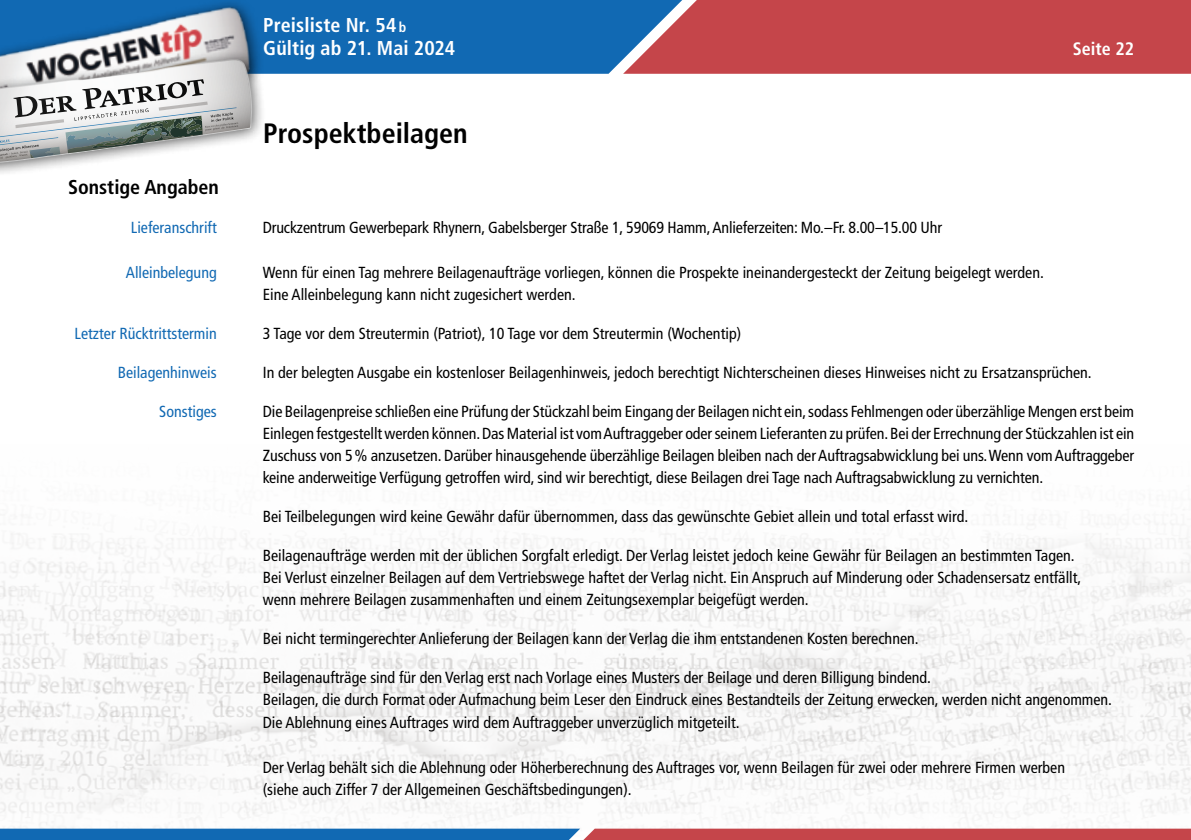
<style>
.page{position:relative;width:1191px;height:840px;background:#fff}
.page>*{position:absolute;margin:0;border:0;box-sizing:border-box;transform-origin:0 0}
.t1{font:700 condensed 28px "Frutiger";color:#000}
.t2{font:700 condensed 20px/23px "Frutiger";letter-spacing:.005em;color:#fff}
.t3{font:700 condensed 20px "Frutiger";color:#000}
.t4{font:700 condensed 18px "Frutiger";color:#fff}
.t5{font:condensed 16px/22px "Frutiger";color:#000}
.t6{font:condensed 16px "Frutiger";color:#1169b3}
.s1{font-size:14px}
</style>
<div class="page">
<img style="left:0;top:512px;width:1191px;height:316px">
<div style="left:682px;top:0;width:509px;height:74px;background:#c5454a"></div>
<svg style="left:265px;top:0;width:417px;height:74px;fill:#1169b3"></svg>
<img style="left:0;top:0;width:261px;height:49px">
<div style="left:0;top:49px;width:266px;height:128px;background:#000;opacity:.65"></div>
<img style="left:0;top:59px;width:253px;height:105px">
<svg style="left:0;top:60px;width:252px;height:102px"></svg>
<svg style="left:0;top:828px;width:1191px;height:11px"></svg>
<p class="t2" style="left:263px;top:14px;width:193px">Preisliste Nr. 54 <span class="s1">b<br></span>Gültig ab 21. Mai 2024</p>
<h1 class="t1" style="left:263px;top:116px;width:206px">Prospektbeilagen</h1>
<p class="t4" style="left:1072px;top:38px;width:63px">Seite 22</p>
<p class="t3" style="left:68px;top:174px;width:152px">Sonstige Angaben</p>
<p class="t6" style="left:131px;top:218px;width:87px">Lieferanschrift</p>
<p class="t5" style="left:263px;top:216px;width:681px">Druckzentrum Gewerbepark Rhynern, Gabelsberger Straße 1, 59069 Hamm, Anlieferzeiten: Mo.–Fr. 8.00–15.00 Uhr</p>
<p class="t6" style="left:126px;top:263px;width:92px">Alleinbelegung</p>
<p class="t5" style="left:263px;top:261px;width:782px">Wenn für einen Tag mehrere Beilagenaufträge vorliegen, können die Prospekte ineinandergesteckt der Zeitung beigelegt werden.<br>Eine Alleinbelegung kann nicht zugesichert werden.</p>
<p class="t6" style="left:75px;top:324px;width:144px">Letzter Rücktrittstermin</p>
<p class="t5" style="left:263px;top:322px;width:480px">3 Tage vor dem Streutermin (Patriot), 10 Tage vor dem Streutermin (Wochentip)</p>
<p class="t6" style="left:118px;top:363px;width:100px">Beilagenhinweis</p>
<p class="t5" style="left:263px;top:361px;width:830px">In der belegten Ausgabe ein kostenloser Beilagenhinweis, jedoch berechtigt Nichterscheinen dieses Hinweises nicht zu Ersatzansprüchen.</p>
<p class="t6" style="left:159px;top:402px;width:59px">Sonstiges</p>
<p class="t5" style="left:263px;top:400px;width:873px;text-align:justify">Die Beilagenpreise schließen eine Prüfung der Stückzahl beim Eingang der Beilagen nicht ein, sodass Fehlmengen oder überzählige Mengen erst beim Einlegen festgestellt werden können. Das Material ist vom Auftraggeber oder seinem Lieferanten zu prüfen. Bei der Errechnung der Stückzahlen ist ein Zuschuss von 5% anzusetzen. Darüber hinausgehende überzählige Beilagen bleiben nach der Auftragsabwicklung bei uns. Wenn vom Auftraggeber keine anderweitige Verfügung getroffen wird, sind wir berechtigt, diese Beilagen drei Tage nach Auftragsabwicklung zu vernichten.</p>
<p class="t5" style="left:263px;top:505px;width:707px">Bei Teilbelegungen wird keine Gewähr dafür übernommen, dass das gewünschte Gebiet allein und total erfasst wird.</p>
<p class="t5" style="left:263px;top:544px;width:820px">Beilagenaufträge werden mit der üblichen Sorgfalt erledigt. Der Verlag leistet jedoch keine Gewähr für Beilagen an bestimmten Tagen.<br>Bei Verlust einzelner Beilagen auf dem Vertriebswege haftet der Verlag nicht. Ein Anspruch auf Minderung oder Schadensersatz entfällt, wenn mehrere Beilagen zusammenhaften und einem Zeitungsexemplar beigefügt werden.</p>
<p class="t5" style="left:263px;top:627px;width:657px">Bei nicht termingerechter Anlieferung der Beilagen kann der Verlag die ihm entstandenen Kosten berechnen.</p>
<p class="t5" style="left:263px;top:666px;width:851px">Beilagenaufträge sind für den Verlag erst nach Vorlage eines Musters der Beilage und deren Billigung bindend.<br>Beilagen, die durch Format oder Aufmachung beim Leser den Eindruck eines Bestandteils der Zeitung erwecken, werden nicht angenommen.<br>Die Ablehnung eines Auftrages wird dem Auftraggeber unverzüglich mitgeteilt.</p>
<p class="t5" style="left:263px;top:755px;width:804px">Der Verlag behält sich die Ablehnung oder Höherberechnung des Auftrages vor, wenn Beilagen für zwei oder mehrere Firmen werben (siehe auch Ziffer 7 der Allgemeinen Geschäftsbedingungen).</p>
</div>
